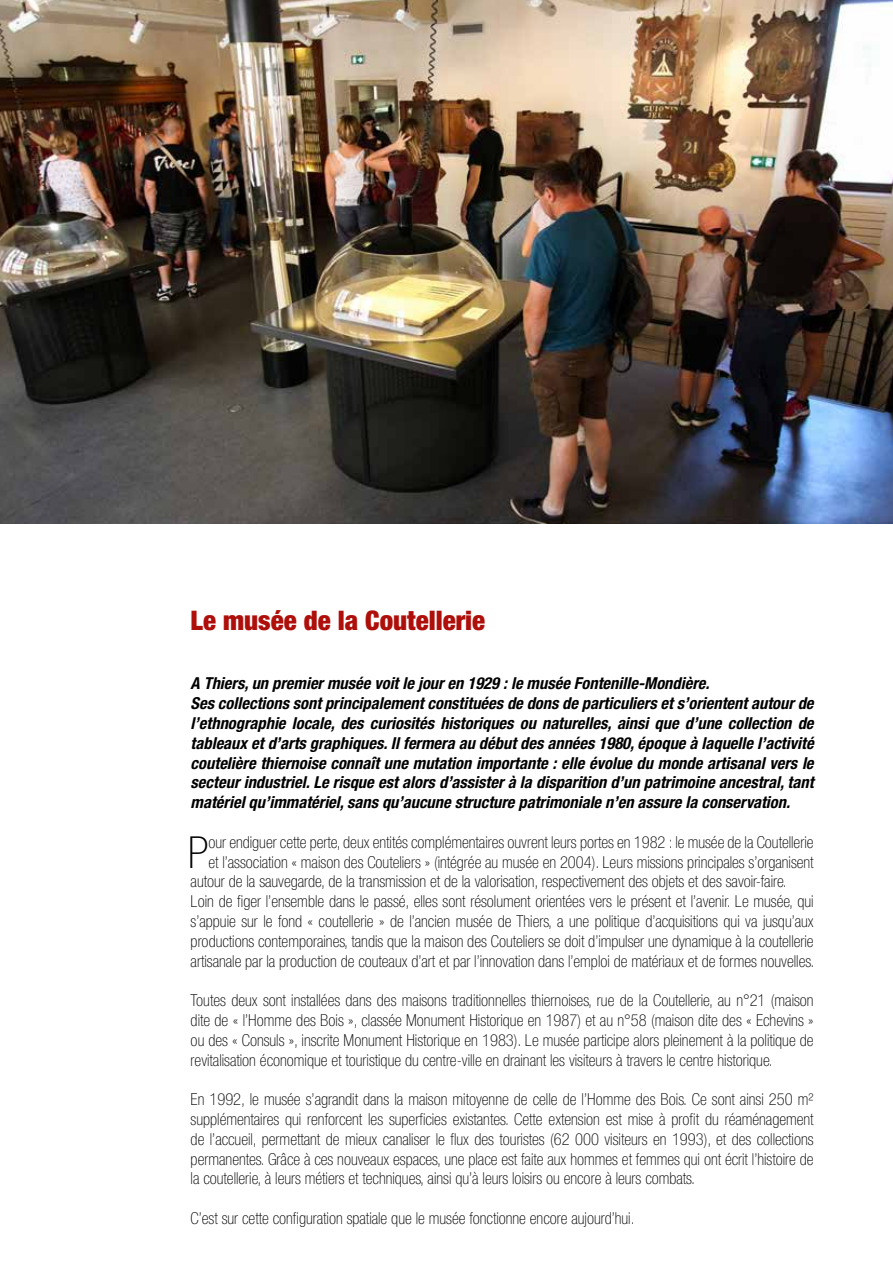
<style>
.page{position:relative;width:893px;height:1263px;background:#fff}
.page>*{position:absolute;margin:0;border:0;box-sizing:border-box;transform-origin:0 0}
.t1{font:100 condensed 44.25px "Helvetica Neue";color:#000}
.t2{font:900 condensed 27px "Helvetica Neue";color:#ae0f0a}
.t3{font:100 condensed 16.5px/19.8px "Helvetica Neue";color:#000;text-align:justify}
.t4{font:italic 700 condensed 16.5px/19.8px "Helvetica Neue";color:#000}
</style>
<div class="page">
<img style="left:0;top:0;width:893px;height:523px">
<h2 class="t2" style="left:191px;top:604px;width:296px">Le musée de la Coutellerie</h2>
<p class="t4" style="left:191px;top:673px;width:624px">A Thiers, un premier musée voit le jour en 1929 : le musée Fontenille-Mondière.<br>Ses collections sont principalement constituées de dons de particuliers et s’orientent autour de l’ethnographie locale, des curiosités historiques ou naturelles, ainsi que d’une collection de tableaux et d’arts graphiques. Il fermera au début des années 1980, époque à laquelle l’activité coutelière thiernoise connaît une mutation importante : elle évolue du monde artisanal vers le secteur industriel. Le risque est alors d’assister à la disparition d’un patrimoine ancestral, tant matériel qu’immatériel, sans qu’aucune structure patrimoniale n’en assure la conservation.</p>
<h1 class="t1" style="left:188px;top:827px;width:22px">P</h1>
<p class="t3" style="left:208px;top:832px;width:607px">our endiguer cette perte, deux entités complémentaires ouvrent leurs portes en 1982 : le musée de la Coutellerie</p>
<p class="t3" style="left:208px;top:852px;width:607px">et l’association « maison des Couteliers » (intégrée au musée en 2004). Leurs missions principales s’organisent</p>
<p class="t3" style="left:191px;top:871px;width:598px">autour de la sauvegarde, de la transmission et de la valorisation, respectivement des objets et des savoir-faire.</p>
<p class="t3" style="left:191px;top:891px;width:624px">Loin de figer l’ensemble dans le passé, elles sont résolument orientées vers le présent et l’avenir. Le musée, qui</p>
<p class="t3" style="left:191px;top:911px;width:624px">s’appuie sur le fond « coutellerie » de l’ancien musée de Thiers, a une politique d’acquisitions qui va jusqu’aux</p>
<p class="t3" style="left:191px;top:931px;width:624px">productions contemporaines, tandis que la maison des Couteliers se doit d’impulser une dynamique à la coutellerie</p>
<p class="t3" style="left:191px;top:951px;width:625px">artisanale par la production de couteaux d’art et par l’innovation dans l’emploi de matériaux et de formes nouvelles.</p>
<p class="t3" style="left:191px;top:990px;width:625px">Toutes deux sont installées dans des maisons traditionnelles thiernoises, rue de la Coutellerie, au n°21 (maison dite de « l’Homme des Bois », classée Monument Historique en 1987) et au n°58 (maison dite des « Echevins » ou des « Consuls », inscrite Monument Historique en 1983). Le musée participe alors pleinement à la politique de revitalisation économique et touristique du centre-ville en drainant les visiteurs à travers le centre historique.</p>
<p class="t3" style="left:191px;top:1089px;width:625px">En 1992, le musée s’agrandit dans la maison mitoyenne de celle de l’Homme des Bois. Ce sont ainsi 250 m² supplémentaires qui renforcent les superficies existantes. Cette extension est mise à profit du réaménagement de l’accueil, permettant de mieux canaliser le flux des touristes (62 000 visiteurs en 1993), et des collections permanentes. Grâce à ces nouveaux espaces, une place est faite aux hommes et femmes qui ont écrit l’histoire de la coutellerie, à leurs métiers et techniques, ainsi qu’à leurs loisirs ou encore à leurs combats.</p>
<p class="t3" style="left:191px;top:1208px;width:445px">C’est sur cette configuration spatiale que le musée fonctionne encore aujourd’hui.</p>
</div>
